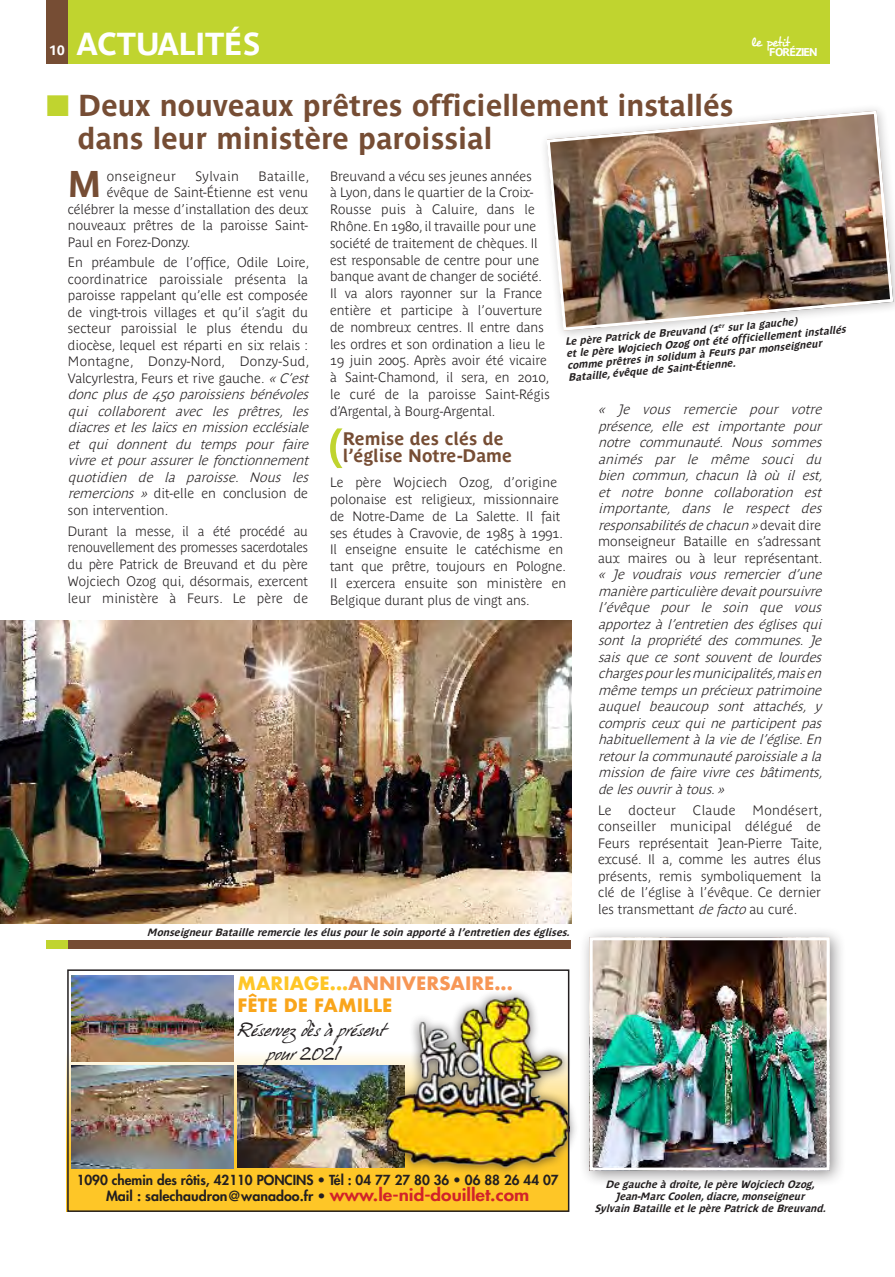
<style>
.page{position:relative;width:895px;height:1277px;background:#fff}
.page>*{position:absolute;margin:0;border:0;box-sizing:border-box;transform-origin:0 0}
.t1{font:700 36.9px "Parisine";color:#764d34}
.BANDEAU{font:700 31.5px "Parisine";color:#fff}
.titre{font:700 30px/33px "Parisine";color:#764d34}
.t2{font:700 18px/21.6px "Futura";color:#f79756}
.t3{font:700 18px/16.8px "Parisine Plus";color:#764d34}
.t4{font:16.5px "Hans Hand";color:#231f20}
.t5{font:700 13.5px/16.5px "Parisine Plus Clair";color:#231f20}
.t6{font:italic 700 13.5px/16.5px "Parisine Plus Clair";color:#231f20}
.t7{font:800 13.5px "Futura CE";color:#231f20}
.t8{font:800 13.5px "Futura CE";color:#231f20;scale:1.05 1}
.t9{font:700 13.5px "Parisine Plus Clair";letter-spacing:.03em;color:#231f20}
.t10{font:700 13.5px "Parisine";color:#fff}
.t11{font:13.35px "Desyrel";letter-spacing:-.06em;color:#fff}
.t12{font:700 11.25px "Parisine";letter-spacing:-.08em;color:#fff}
.Légende_ok{font:italic 700 10.5px/12px "Parisine Plus";color:#231f20;text-align:center}
.s1{color:#c0d42f}
.s2{font-style:italic}
.s3{font-style:normal}
.s4{color:#fec627}
.s5{color:#f9a51b}
.s6{font-size:16.8px;color:#d1232a}
</style>
<div class="page">
<img style="left:545px;top:109px;width:349px;height:223px">
<div style="left:68px;top:0;width:761px;height:64px;background:#c0d42f"></div>
<div style="left:47px;top:0;width:21px;height:64px;background:#764d34"></div>
<img style="left:0;top:621px;width:571px;height:301px">
<div style="left:578px;top:925px;width:268px;height:262px;background:#231f20;opacity:.5"></div>
<img style="left:593px;top:941px;width:232px;height:225px">
<div style="left:589px;top:937px;width:240px;height:233px;border:3px solid #fff"></div>
<div style="left:68px;top:939px;width:503px;height:9px;background:#764d34"></div>
<div style="left:47px;top:939px;width:21px;height:9px;background:#c0d42f"></div>
<svg style="left:70px;top:975px;width:496px;height:233px;fill:#fec627"></svg>
<img style="left:71px;top:975px;width:162px;height:86px">
<img style="left:237px;top:1065px;width:138px;height:102px">
<img style="left:71px;top:1065px;width:162px;height:103px">
<div style="left:375px;top:988px;width:204px;height:188px;background:#231f20;opacity:.75"></div>
<img style="left:383px;top:995px;width:183px;height:173px">
<div style="left:67px;top:969px;width:502px;height:242px;border:2px solid #231f20"></div>
<svg style="left:330px;top:428px;width:12px;height:40px"></svg>
<p class="BANDEAU" style="left:76px;top:25px;width:185px">ACTUALITÉS</p>
<p class="t11" style="left:750px;top:34px;width:41px">le petit</p>
<p class="t10" style="left:50px;top:42px;width:17px">10</p>
<p class="titre" style="left:77px;top:89px;width:657px;text-indent:-31px"><span class="s1">■</span> Deux nouveaux prêtres officiellement installés dans leur ministère paroissial</p>
<p class="t1" style="left:68px;top:162px;width:35px">M</p>
<p class="t9" style="left:107px;top:168px;width:71px">onseigneur</p>
<p class="t9" style="left:195px;top:168px;width:45px">Sylvain</p>
<p class="t9" style="left:258px;top:168px;width:52px">Bataille,</p>
<p class="t12" style="left:768px;top:45px;width:50px">FORÉZIEN</p>
<p class="t5" style="left:330px;top:167px;width:221px">Breuvand a vécu ses jeunes années<br>à Lyon, dans le quartier de la Croix-Rousse puis à Caluire, dans le Rhône. En 1980, il travaille pour une société de traitement de chèques. Il est responsable de centre pour une banque avant de changer de société.<br>Il va alors rayonner sur la France entière et participe à l’ouverture de nombreux centres. Il entre dans les ordres et son ordination a lieu le 19 juin 2005. Après avoir été vicaire à Saint-Chamond, il sera, en 2010, le curé de la paroisse Saint-Régis d’Argental, à Bourg-Argental.</p>
<p class="t3" style="left:343px;top:430px;width:171px">Remise des clés de l’église Notre-Dame</p>
<p class="t5" style="left:330px;top:474px;width:238px">Le père Wojciech Ozog, d’origine polonaise est religieux, missionnaire de Notre-Dame de La Salette. Il fait ses études à Cravovie, de 1985 à 1991.<br>Il enseigne ensuite le catéchisme en tant que prêtre, toujours en Pologne.<br>Il exercera ensuite son ministère en Belgique durant plus de vingt ans.</p>
<p class="t5" style="left:107px;top:184px;width:203px">évêque de Saint-Étienne est venu</p>
<p class="t5" style="left:68px;top:200px;width:241px">célébrer la messe d’installation des deux</p>
<p class="t5" style="left:68px;top:217px;width:242px">nouveaux prêtres de la paroisse Saint-</p>
<p class="t5" style="left:68px;top:233px;width:124px">Paul en Forez-Donzy.</p>
<p class="t5" style="left:68px;top:254px;width:246px">En préambule de l’office, Odile Loire, coordinatrice paroissiale présenta la paroisse rappelant qu’elle est composée de vingt-trois villages et qu’il s’agit du secteur paroissial le plus étendu du diocèse, lequel est réparti en six relais :<br>Montagne, Donzy-Nord, Donzy-Sud, Valcyrlestra, Feurs et rive gauche. <span class="s2">«C’est donc plus de 450 paroissiens bénévoles qui collaborent avec les prêtres, les diacres et les laïcs en mission ecclésiale et qui donnent du temps pour faire vivre et pour assurer le fonctionnement quotidien de la paroisse. Nous les remercions »</span> dit-elle en conclusion de son intervention.</p>
<p class="t5" style="left:68px;top:522px;width:242px;text-align:justify">Durant la messe, il a été procédé au renouvellement des promesses sacerdotales du père Patrick de Breuvand et du père Wojciech Ozog qui, désormais, exercent leur ministère à Feurs. Le père de</p>
<p class="Légende_ok" style="left:564px;top:335px;width:282px;text-align:left;rotate:-5deg">Le père Patrick de Breuvand (1<sup>er</sup> sur la gauche)<br>et le père Wojciech Ozog ont été officiellement installés comme prêtres in solidum à Feurs par monseigneur Bataille, évêque de Saint-Étienne.</p>
<p class="t6" style="left:598px;top:401px;width:230px">« Je vous remercie pour votre présence, elle est importante pour notre communauté. Nous sommes animés par le même souci du bien commun, chacun là où il est, et notre bonne collaboration est importante, dans le respect des responsabilitésdechacun »<span class="s3">d e v a i t d i r e monseigneur Bataille en s’adressant aux maires ou à leur représentant. </span>« Je voudrais vous remercier d’une manièreparticulièredevaitpoursuivre l’évêque pour le soin que vous apportez à l’entretien des églises qui sont la propriété des communes. Je sais que ce sont souvent de lourdes chargespourlesmunicipalités,maisen mêmetempsun précieuxpatrimoine auquel beaucoup sont attachés, y compris ceux qui ne participent pas habituellementàlaviedel’église.En retourlacommunautéparoissialeala mission de faire vivre ces bâtiments, delesouvriràtous.»</p>
<p class="t5" style="left:598px;top:801px;width:226px;text-align:justify">Le docteur Claude Mondésert, conseiller municipal délégué de Feurs représentait Jean-Pierre Taite, excusé. Il a, comme les autres élus présents, remis symboliquement la clé de l’église à l’évêque. Ce dernier les transmettant <span class="s2">defacto</span>au curé.</p>
<p class="Légende_ok" style="left:147px;top:925px;width:427px">MonseigneurBatailleremercieleséluspourlesoin apportéàl’entretien deséglises.</p>
<p class="t2" style="left:237px;top:972px;width:277px"><span class="s4">MARIAGE...</span>ANNIVERSAIRE...<br><span class="s5">FÊTE DE FAMILLE</span></p>
<p class="t4" style="left:237px;top:1020px;width:149px">Réservez dès à présent</p>
<p class="t4" style="left:266px;top:1044px;width:75px">pour 2021</p>
<p class="t7" style="left:77px;top:1169px;width:483px">1090 chemin des rôtis, 42110 PONCINS • Tél : 04 77 27 80 36 • 06 88 26 44 07</p>
<p class="t8" style="left:106px;top:1186px;width:404px">Mail : salechaudron@wanadoo.fr • <span class="s6">www.le-nid-douillet.com</span></p>
<p class="Légende_ok" style="left:594px;top:1178px;width:236px">Degaucheàdroite,lepèreWojciech Ozog,<br>Jean-MarcCoolen,diacre,monseigneur<br>Sylvain BatailleetlepèrePatrickdeBreuvand.</p>
</div>
